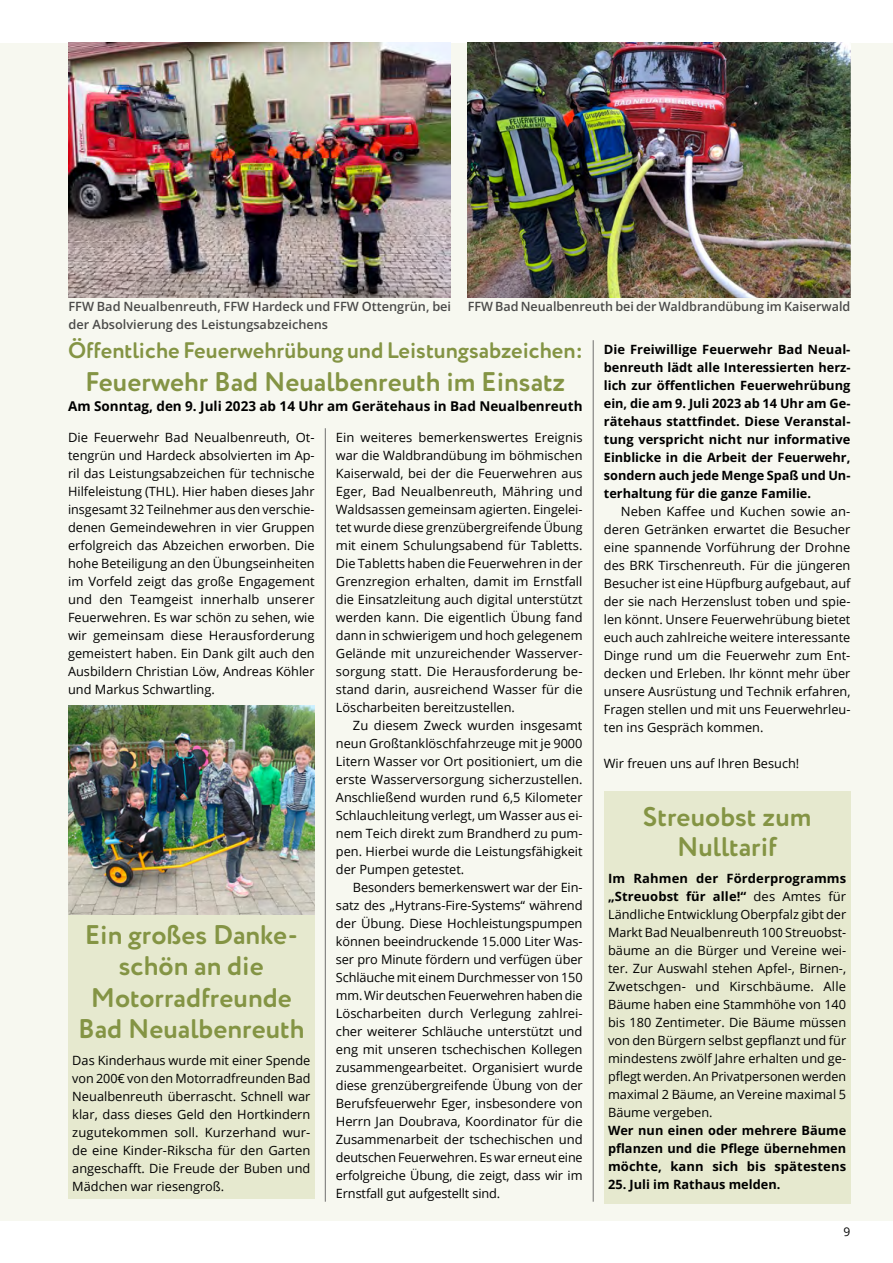
<style>
.page{position:relative;width:893px;height:1263px;background:#fff}
.page>*{position:absolute;margin:0;border:0;box-sizing:border-box;transform-origin:0 0}
.t1{font:700 27px/31.5px "Circe Rounded";color:#849444;text-align:center}
.t2{font:700 22.5px "Circe Rounded";color:#849444}
.t3{font:700 13.5px "Open Sans";color:#000}
.t4{font:12.75px/18px "Open Sans";color:#000;text-align:justify}
.t5{font:700 12.75px/18px "Open Sans";color:#000;text-align:justify}
.t6{font:600 12.75px/18px "Open Sans";color:#4a4a49}
.t7{font:12px "Open Sans";color:#000}
.s1{font-weight:700}
</style>
<div class="page">
<div style="left:0;top:43px;width:893px;height:1177px;background:#f7f8f0"></div>
<hr style="left:325px;top:428px;width:1px;height:774px;background:#706f6f">
<hr style="left:593px;top:340px;width:1px;height:862px;background:#706f6f">
<img style="left:68px;top:43px;width:383px;height:255px">
<img style="left:468px;top:43px;width:382px;height:255px">
<div style="left:604px;top:791px;width:246px;height:412px;background:#e6e9cf"></div>
<div style="left:68px;top:799px;width:247px;height:400px;background:#e6e9cf"></div>
<img style="left:68px;top:706px;width:247px;height:208px">
<p class="t6" style="left:68px;top:297px;width:384px">FFW Bad Neualbenreuth, FFW Hardeck und FFW Ottengrün, bei der Absolvierung des Leistungsabzeichens</p>
<p class="t6" style="left:468px;top:297px;width:384px">FFW Bad Neualbenreuth bei der Waldbrandübung im Kaiserwald</p>
<h2 class="t2" style="left:68px;top:336px;width:516px">Öffentliche Feuerwehrübung und Leistungsabzeichen:</h2>
<h1 class="t1" style="left:85px;top:366px;width:482px">Feuerwehr Bad Neualbenreuth im Einsatz</h1>
<p class="t3" style="left:68px;top:397px;width:516px">Am Sonntag, den 9. Juli 2023 ab 14 Uhr am Gerätehaus in Bad Neualbenreuth</p>
<p class="t4" style="left:68px;top:428px;width:248px">Die Feuerwehr Bad Neualbenreuth, Ot&shy;tengrün und Hardeck absolvierten im Ap&shy;ril das Leistungsabzeichen für technische Hilfeleistung (THL). Hier haben dieses Jahr insgesamt 32 Teilnehmer aus den verschie&shy;denen Gemeindewehren in vier Gruppen erfolgreich das Abzeichen erworben. Die hohe Beteiligung an den Übungseinheiten im Vorfeld zeigt das große Engagement und den Teamgeist innerhalb unserer Feuerwehren. Es war schön zu sehen, wie wir gemeinsam diese Herausforderung gemeistert haben. Ein Dank gilt auch den Ausbildern Christian Löw, Andreas Köhler und Markus Schwartling.</p>
<p class="t4" style="left:336px;top:428px;width:248px">Ein weiteres bemerkenswertes Ereignis war die Waldbrandübung im böhmischen Kaiserwald, bei der die Feuerwehren aus Eger, Bad Neualbenreuth, Mähring und Waldsassen gemeinsam agierten. Eingelei&shy;tet wurde diese grenzübergreifende Übung mit einem Schulungsabend für Tabletts.<br>Die Tabletts haben die Feuerwehren in der Grenzregion erhalten, damit im Ernstfall die Einsatzleitung auch digital unterstützt werden kann. Die eigentlich Übung fand dann in schwierigem und hoch gelegenem Gelände mit unzureichender Wasserver&shy;sorgung statt. Die Herausforderung be&shy;stand darin, ausreichend Wasser für die Löscharbeiten bereitzustellen.</p>
<p class="t4" style="left:336px;top:716px;width:248px;text-indent:17px">Zu diesem Zweck wurden insgesamt neun Großtanklöschfahrzeuge mit je 9000<br>Litern Wasser vor Ort positioniert, um die erste Wasserversorgung sicherzustellen.<br>Anschließend wurden rund 6,5 Kilometer Schlauchleitung verlegt, um Wasser aus ei&shy;nem Teich direkt zum Brandherd zu pum&shy;pen. Hierbei wurde die Leistungsfähigkeit der Pumpen getestet.</p>
<p class="t4" style="left:336px;top:878px;width:248px;text-indent:17px">Besonders bemerkenswert war der Ein&shy;satz des „Hytrans-Fire-Systems“ während der Übung. Diese Hochleistungspumpen können beeindruckende 15.000 Liter Was&shy;ser pro Minute fördern und verfügen über Schläuche mit einem Durchmesser von 150 mm. Wir deutschen Feuerwehren haben die Löscharbeiten durch Verlegung zahlrei&shy;cher weiterer Schläuche unterstützt und eng mit unseren tschechischen Kollegen zusammengearbeitet. Organisiert wurde diese grenzübergreifende Übung von der Berufsfeuerwehr Eger, insbesondere von Herrn Jan Doubrava, Koordinator für die Zusammenarbeit der tschechischen und deutschen Feuerwehren. Es war erneut eine erfolgreiche Übung, die zeigt, dass wir im Ernstfall gut aufgestellt sind.</p>
<h1 class="t1" style="left:78px;top:919px;width:228px">Ein großes Danke&shy;schön an die<br>Motorradfreunde<br>Bad Neualbenreuth</h1>
<p class="t4" style="left:72px;top:1051px;width:240px">Das Kinderhaus wurde mit einer Spende von 200€ von den Motorradfreunden Bad Neualbenreuth überrascht. Schnell war klar, dass dieses Geld den Hortkindern zugutekommen soll. Kurzerhand wur&shy;de eine Kinder-Rikscha für den Garten angeschafft. Die Freude der Buben und Mädchen war riesengroß.</p>
<p class="t5" style="left:604px;top:340px;width:248px">Die Freiwillige Feuerwehr Bad Neual&shy;benreuth lädt alle Interessierten herz&shy;lich zur öffentlichen Feuerwehrübung ein, die am 9. Juli 2023 ab 14 Uhr am Ge&shy;rätehaus stattfindet. Diese Veranstal&shy;tung verspricht nicht nur informative Einblicke in die Arbeit der Feuerwehr, sondern auch jede Menge Spaß und Un&shy;terhaltung für die ganze Familie.</p>
<p class="t4" style="left:604px;top:502px;width:248px;text-indent:17px">Neben Kaffee und Kuchen sowie an&shy;deren Getränken erwartet die Besucher eine spannende Vorführung der Drohne des BRK Tirschenreuth. Für die jüngeren Besucher ist eine Hüpfburg aufgebaut, auf der sie nach Herzenslust toben und spie&shy;len könnt. Unsere Feuerwehrübung bietet euch auch zahlreiche weitere interessante Dinge rund um die Feuerwehr zum Ent&shy;decken und Erleben. Ihr könnt mehr über unsere Ausrüstung und Technik erfahren, Fragen stellen und mit uns Feuerwehrleu&shy;ten ins Gespräch kommen.</p>
<p class="t4" style="left:604px;top:754px;width:197px">Wir freuen uns auf Ihren Besuch!</p>
<h1 class="t1" style="left:643px;top:803px;width:170px;line-height:30px">Streuobst zum<br>Nulltarif</h1>
<p class="t4" style="left:608px;top:869px;width:240px"><span class="s1">Im Rahmen der Förderprogramms „Streuobst für alle!“</span> des Amtes für Ländliche Entwicklung Oberpfalz gibt der Markt Bad Neualbenreuth 100 Streuobst&shy;bäume an die Bürger und Vereine wei&shy;ter. Zur Auswahl stehen Apfel-, Birnen-, Zwetschgen- und Kirschbäume. Alle Bäume haben eine Stammhöhe von 140 bis 180 Zentimeter. Die Bäume müssen von den Bürgern selbst gepflanzt und für mindestens zwölf Jahre erhalten und ge&shy;pflegt werden. An Privatpersonen werden maximal 2 Bäume, an Vereine maximal 5<br>Bäume vergeben.</p>
<p class="t5" style="left:608px;top:1121px;width:240px">Wer nun einen oder mehrere Bäume pflanzen und die Pflege übernehmen möchte, kann sich bis spätestens</p>
<p class="t5" style="left:608px;top:1175px;width:174px">25. Juli im Rathaus melden.</p>
<p class="t7" style="left:844px;top:1223px;width:8px">9</p>
</div>
